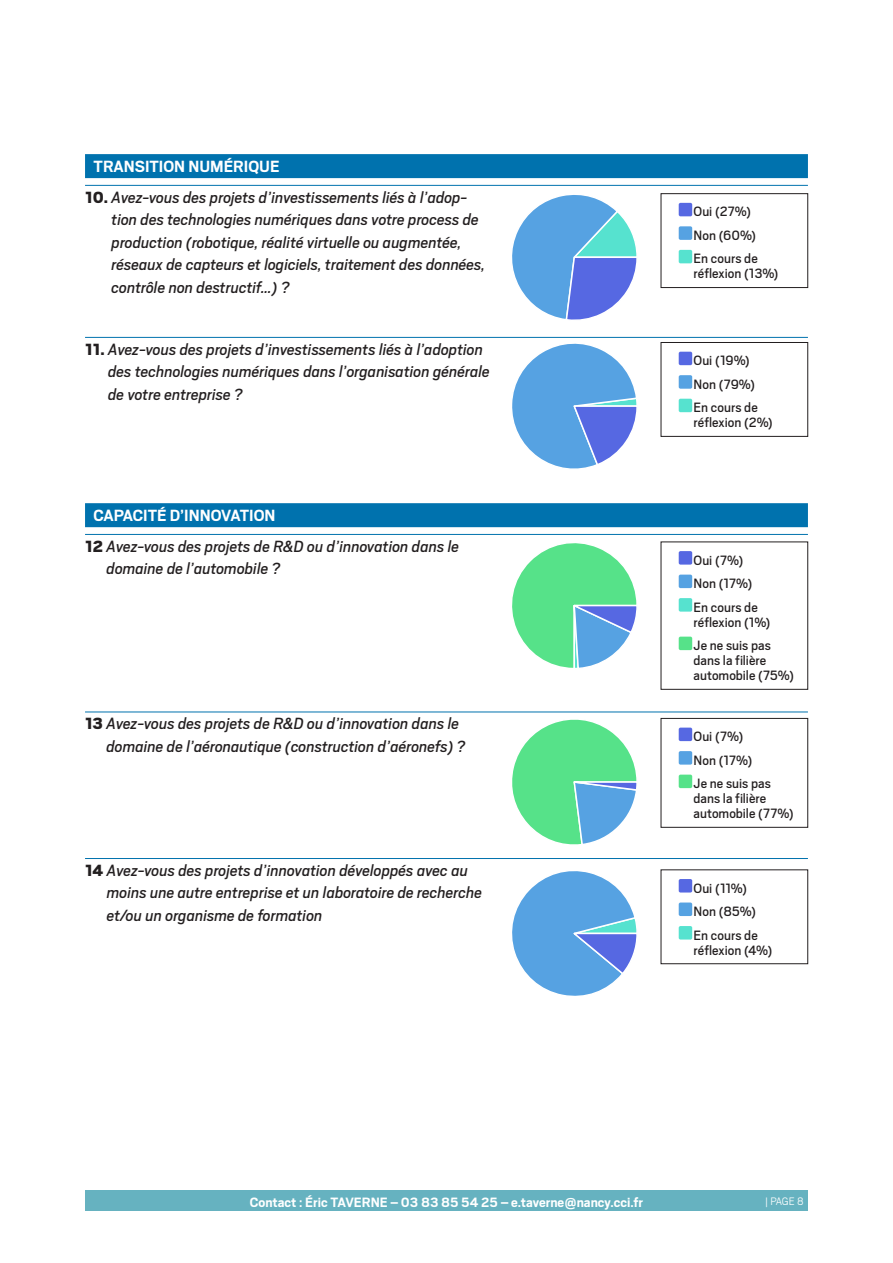
<style>
.page{position:relative;width:893px;height:1263px;background:#fff}
.page>*{position:absolute;margin:0;border:0;box-sizing:border-box;transform-origin:0 0}
.t1{font:italic 18px/22.5px "Scout";color:#231f20}
.sous_titre{font:700 18px "Scout";color:#fff}
.Légende{font:15px/15px "Scout";color:#231f20}
.t2{font:700 15px "Scout";color:#fff}
.t3{font:300 12px "Scout";color:#fff}
.s1{font-weight:900;font-style:normal}
</style>
<div class="page">
<div style="left:85px;top:1191px;width:723px;height:20px;background:#66b2c0"></div>
<div style="left:85px;top:154px;width:723px;height:24px;background:#0072ae"></div>
<hr style="left:85px;top:185px;width:723px;height:1px;background:#0072ae">
<hr style="left:85px;top:337px;width:723px;height:1px;background:#0072ae">
<div style="left:85px;top:503px;width:723px;height:24px;background:#0072ae"></div>
<hr style="left:85px;top:534px;width:723px;height:1px;background:#0072ae">
<hr style="left:85px;top:712px;width:723px;height:1px;background:#0072ae">
<hr style="left:85px;top:858px;width:723px;height:1px;background:#0072ae">
<svg style="left:512px;top:871px;width:125px;height:125px"></svg>
<svg style="left:506px;top:154px;width:133px;height:691px"></svg>
<svg style="left:661px;top:193px;width:147px;height:95px"></svg>
<svg style="left:661px;top:342px;width:147px;height:95px"></svg>
<svg style="left:661px;top:541px;width:147px;height:149px"></svg>
<svg style="left:661px;top:869px;width:147px;height:95px"></svg>
<svg style="left:661px;top:718px;width:147px;height:110px"></svg>
<p class="sous_titre" style="left:94px;top:156px;width:188px">TRANSITION NUMÉRIQUE</p>
<p class="t1" style="left:112px;top:185px;width:375px;text-indent:-27px"><span class="s1">10.</span> Avez-vous des projets d’investissements liés à l’adop&shy;tion des technologies numériques dans votre process de production (robotique, réalité virtuelle ou augmentée, réseaux de capteurs et logiciels, traitement des données, contrôle non destructif…) ?</p>
<p class="t1" style="left:108px;top:337px;width:383px;text-indent:-23px"><span class="s1">11.</span> Avez-vous des projets d’investissements liés à l’adoption des technologies numériques dans l’organisation générale de votre entreprise ?</p>
<p class="sous_titre" style="left:94px;top:505px;width:184px">CAPACITÉ D’INNOVATION</p>
<p class="t1" style="left:107px;top:534px;width:354px;text-indent:-22px"><span class="s1">12</span> Avez-vous des projets de R&amp;D ou d’innovation dans le domaine de l’automobile ?</p>
<p class="t1" style="left:107px;top:712px;width:360px;text-indent:-21px"><span class="s1">13</span> Avez-vous des projets de R&amp;D ou d’innovation dans le domaine de l’aéronautique (construction d’aéronefs) ?</p>
<p class="t1" style="left:107px;top:858px;width:377px;text-indent:-22px"><span class="s1">14</span> Avez-vous des projets d’innovation développés avec au moins une autre entreprise et un laboratoire de recherche et/ou un organisme de formation</p>
<p class="Légende" style="left:694px;top:203px;width:59px">Oui (27%)</p>
<p class="Légende" style="left:694px;top:227px;width:64px">Non (60%)</p>
<p class="Légende" style="left:694px;top:250px;width:86px">En cours de réflexion (13%)</p>
<p class="Légende" style="left:694px;top:352px;width:58px">Oui (19%)</p>
<p class="Légende" style="left:694px;top:376px;width:63px">Non (79%)</p>
<p class="Légende" style="left:694px;top:399px;width:81px">En cours de réflexion (2%)</p>
<p class="Légende" style="left:694px;top:552px;width:51px">Oui (7%)</p>
<p class="Légende" style="left:694px;top:575px;width:60px">Non (17%)</p>
<p class="Légende" style="left:694px;top:599px;width:78px">En cours de réflexion (1%)</p>
<p class="Légende" style="left:694px;top:637px;width:102px">Je ne suis pas dans la filière automobile (75%)</p>
<p class="Légende" style="left:694px;top:728px;width:51px">Oui (7%)</p>
<p class="Légende" style="left:694px;top:752px;width:60px">Non (17%)</p>
<p class="Légende" style="left:694px;top:775px;width:101px">Je ne suis pas dans la filière automobile (77%)</p>
<p class="Légende" style="left:694px;top:880px;width:55px">Oui (11%)</p>
<p class="Légende" style="left:694px;top:903px;width:64px">Non (85%)</p>
<p class="Légende" style="left:694px;top:927px;width:80px">En cours de réflexion (4%)</p>
<p class="t2" style="left:250px;top:1194px;width:395px">Contact : Éric TAVERNE – 03 83 85 54 25 – e.taverne@nancy.cci.fr</p>
<p class="t3" style="left:765px;top:1193px;width:40px">| PAGE 8</p>
</div>
